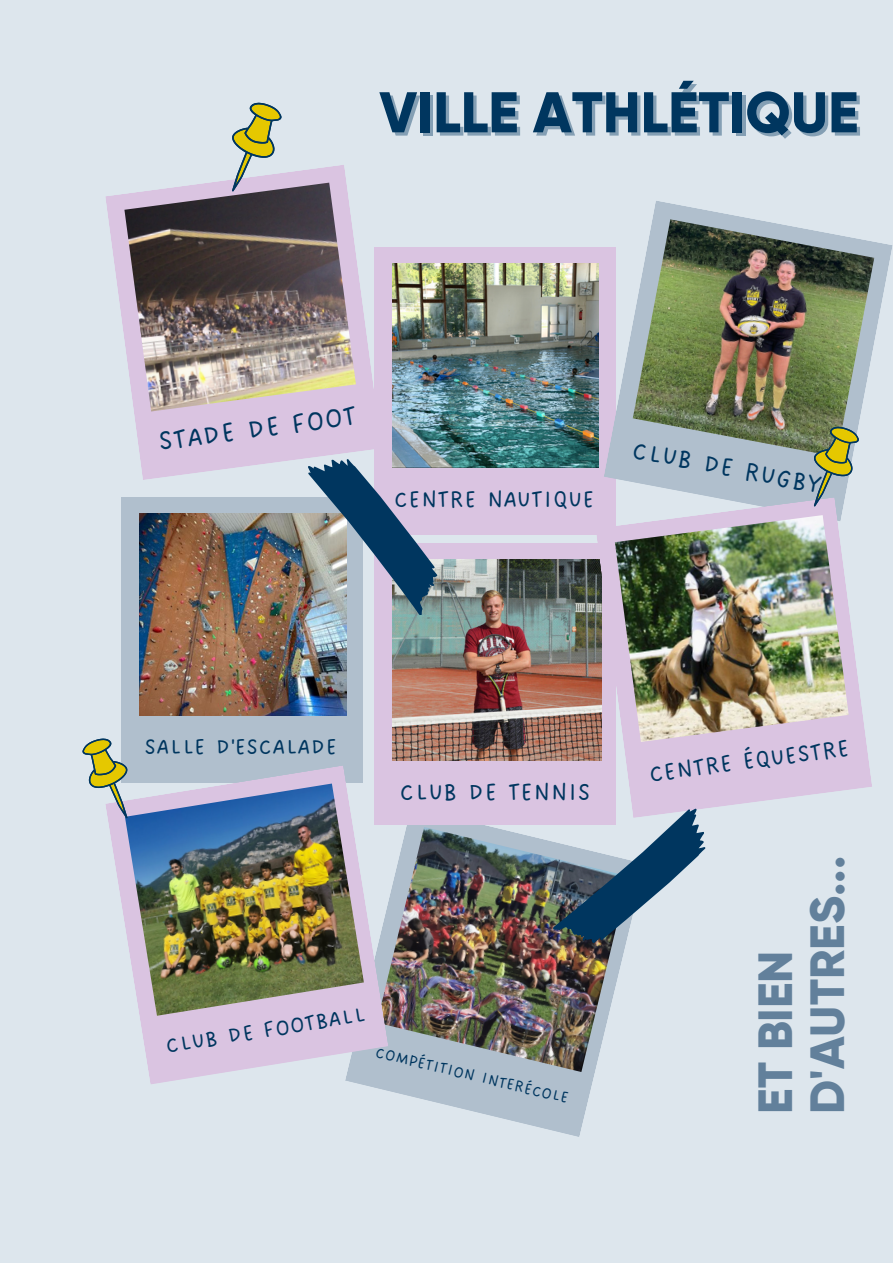
<style>
.page{position:relative;width:893px;height:1264px;background:#fff}
.page>*{position:absolute;margin:0;border:0;box-sizing:border-box;transform-origin:0 0}
.t1{font:800 57.3px "Gilroy";color:#00365f}
.t2{font:800 48px/51.8px "Gilroy";color:#62809b}
.t3{font:29.4px "DO Sans Regular Alt";color:#00365f}
.t4{font:27.6px "DO Sans Regular Alt";color:#00365f}
.t5{font:26.25px "DO Sans Regular Alt";color:#00365f}
.t6{font:25.8px "DO Sans Regular Alt";color:#00365f}
.t7{font:25.35px "DO Sans Regular Alt";color:#00365f}
.t8{font:24px "DO Sans Regular Alt";color:#00365f}
.t9{font:23.85px "DO Sans Regular Alt";color:#00365f}
.t10{font:16.95px "DO Sans Regular Alt";color:#00365f}
</style>
<div class="page">
<div style="left:0;top:0;width:892px;height:1262px;background:#dde6ed"></div>
<svg style="left:106px;top:165px;width:276px;height:315px;fill:#dac4e1"></svg>
<img style="left:124px;top:183px;width:232px;height:228px">
<svg style="left:361px;top:824px;width:234px;height:313px;fill:#b0bfcd"></svg>
<img style="left:388px;top:827px;width:237px;height:244px">
<div style="left:374px;top:248px;width:241px;height:286px;background:#dac4e1"></div>
<img style="left:392px;top:264px;width:207px;height:203px">
<div style="left:121px;top:497px;width:241px;height:285px;background:#b0bfcd"></div>
<img style="left:139px;top:513px;width:208px;height:203px">
<div style="left:374px;top:543px;width:241px;height:281px;background:#dac4e1"></div>
<img style="left:392px;top:559px;width:203px;height:201px">
<svg style="left:307px;top:448px;width:135px;height:178px"></svg>
<svg style="left:603px;top:201px;width:289px;height:296px"></svg>
<img style="left:632px;top:219px;width:242px;height:238px">
<svg style="left:232px;top:103px;width:49px;height:88px"></svg>
<svg style="left:108px;top:765px;width:280px;height:319px;fill:#dac4e1"></svg>
<img style="left:125px;top:783px;width:239px;height:232px">
<svg style="left:595px;top:497px;width:277px;height:310px;fill:#dac4e1"></svg>
<img style="left:614px;top:515px;width:234px;height:227px">
<svg style="left:813px;top:427px;width:45px;height:79px;background:#a7ac7a"></svg>
<svg style="left:537px;top:807px;width:176px;height:142px"></svg>
<svg style="left:83px;top:738px;width:44px;height:80px"></svg>
<p class="t1" style="left:379px;top:78px;width:480px">VILLE ATHLÉTIQUE</p>
<p class="t3" style="left:156px;top:425px;width:201px;rotate:-8deg">STADE DE FOOT</p>
<p class="t7" style="left:394px;top:484px;width:202px">CENTRE NAUTIQUE</p>
<p class="t4" style="left:635px;top:433px;width:194px;rotate:11deg">CLUB DE RUGBY</p>
<p class="t8" style="left:144px;top:733px;width:194px">SALLE D'ESCALADE</p>
<p class="t5" style="left:399px;top:776px;width:193px">CLUB DE TENNIS</p>
<p class="t9" style="left:163px;top:1032px;width:204px;rotate:-9deg">CLUB DE FOOTBALL</p>
<p class="t10" style="left:378px;top:1041px;width:200px;rotate:14deg">COMPÉTITION INTERÉCOLE</p>
<p class="t6" style="left:647px;top:758px;width:203px;rotate:-7deg">CENTRE ÉQUESTRE</p>
<p class="t2" style="left:750px;top:1113px;width:259px;rotate:-90deg">ET BIEN<br>D'AUTRES...</p>
</div>
